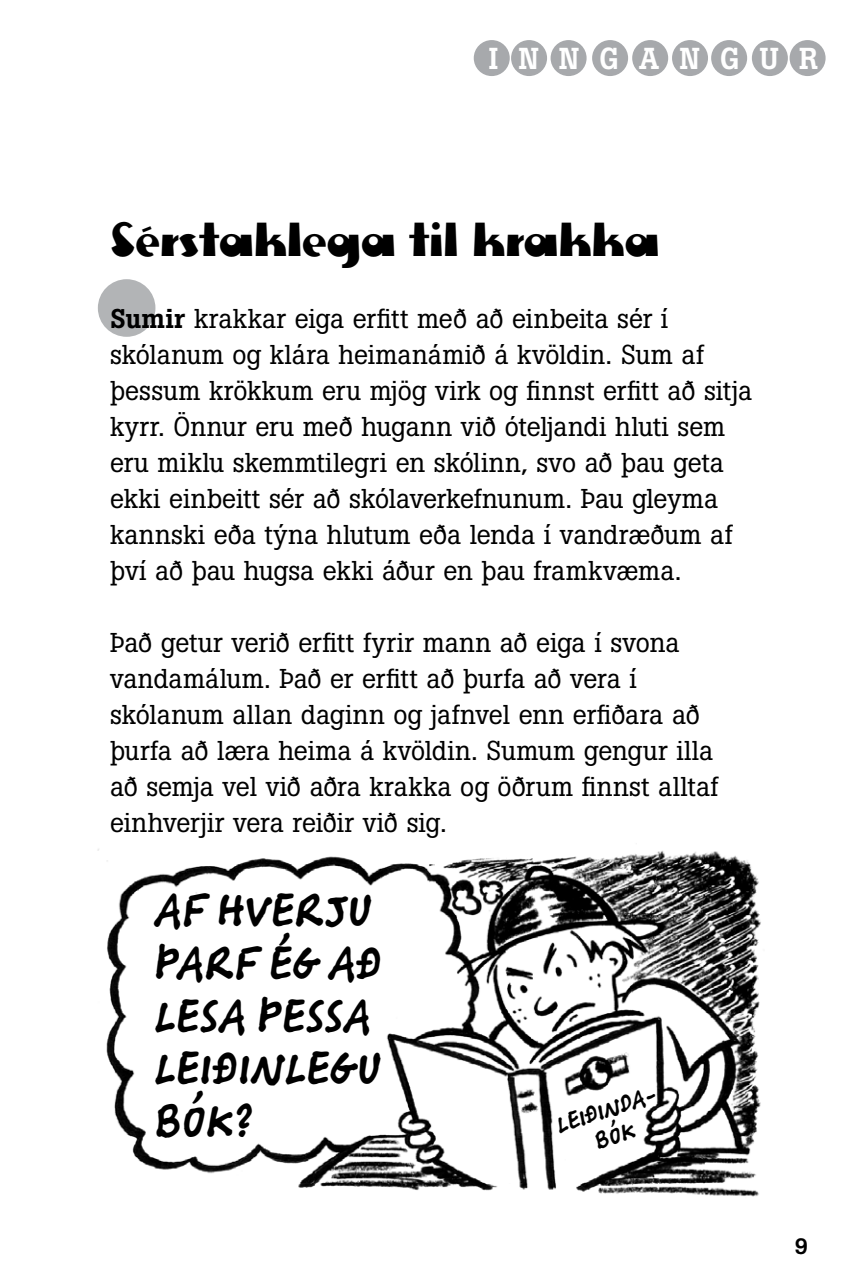
<style>
.page{position:relative;width:864px;height:1287px;background:#fff}
.page>*{position:absolute;margin:0;border:0;box-sizing:border-box;transform-origin:0 0}
.t1{font:50px "Ewie D";color:#000}
.t2{font:44px/52.8px "Berranger Hand ITC Std";color:#000}
.t3{font:500 30px "Boton";letter-spacing:.68em;color:#fff}
.t4{font:27px/36px "Boton";color:#000}
.t5{font:22.8px/27.4px "Berranger Hand ITC Std";color:#000;text-align:center}
.t6{font:500 22px "Boton";color:#000}
.s1{font-weight:500}
</style>
<div class="page">
<div style="left:98px;top:279px;width:57px;height:58px;background:#b2b4b6;border-radius:50%"></div>
<div style="left:790px;top:40px;width:36px;height:36px;background:#a7a9ac;border-radius:50%"></div>
<div style="left:752px;top:40px;width:36px;height:36px;background:#a7a9ac;border-radius:50%"></div>
<div style="left:711px;top:40px;width:36px;height:36px;background:#a7a9ac;border-radius:50%"></div>
<div style="left:672px;top:40px;width:36px;height:36px;background:#a7a9ac;border-radius:50%"></div>
<div style="left:592px;top:40px;width:36px;height:36px;background:#a7a9ac;border-radius:50%"></div>
<div style="left:551px;top:40px;width:36px;height:36px;background:#a7a9ac;border-radius:50%"></div>
<div style="left:511px;top:40px;width:36px;height:36px;background:#a7a9ac;border-radius:50%"></div>
<div style="left:474px;top:40px;width:36px;height:36px;background:#a7a9ac;border-radius:50%"></div>
<div style="left:632px;top:40px;width:36px;height:36px;background:#a7a9ac;border-radius:50%"></div>
<img style="left:97px;top:849px;width:664px;height:348px">
<svg style="left:153px;top:892px;width:228px;height:91px"></svg>
<svg style="left:154px;top:998px;width:92px;height:38px"></svg>
<svg style="left:258px;top:995px;width:112px;height:41px"></svg>
<svg style="left:154px;top:1050px;width:228px;height:89px"></svg>
<p class="t3" style="left:489px;top:41px;width:331px">INNGA NGUR</p>
<h1 class="t1" style="left:110px;top:211px;width:551px">Sérstaklega til krakka</h1>
<p class="t4" style="left:110px;top:301px;width:644px"><span class="s1">SUMIR</span> krakkar eiga erfitt með að einbeita sér í skólanum og klára heimanámið á kvöldin. Sum af þessum krökkum eru mjög virk og finnst erfitt að sitja kyrr. Önnur eru með hugann við óteljandi hluti sem eru miklu skemmtilegri en skólinn, svo að þau geta ekki einbeitt sér að skólaverkefnunum. Þau gleyma kannski eða týna hlutum eða lenda í vandræðum af því að þau hugsa ekki áður en þau framkvæma.</p>
<p class="t4" style="left:110px;top:624px;width:610px">Það getur verið erfitt fyrir mann að eiga í svona vandamálum. Það er erfitt að þurfa að vera í skólanum allan daginn og jafnvel enn erfiðara að þurfa að læra heima á kvöldin. Sumum gengur illa að semja vel við aðra krakka og öðrum finnst alltaf einhverjir vera reiðir við sig.</p>
<h2 class="t2" style="left:155px;top:887px;width:228px">Af hverju þarf ég að lesa þessa leiðinlegu bók?</h2>
<p class="t5" style="left:554px;top:1114px;width:105px;rotate:-18deg">LeiðinDA&shy;bók</p>
<p class="t6" style="left:795px;top:1233px;width:15px">9</p>
</div>
